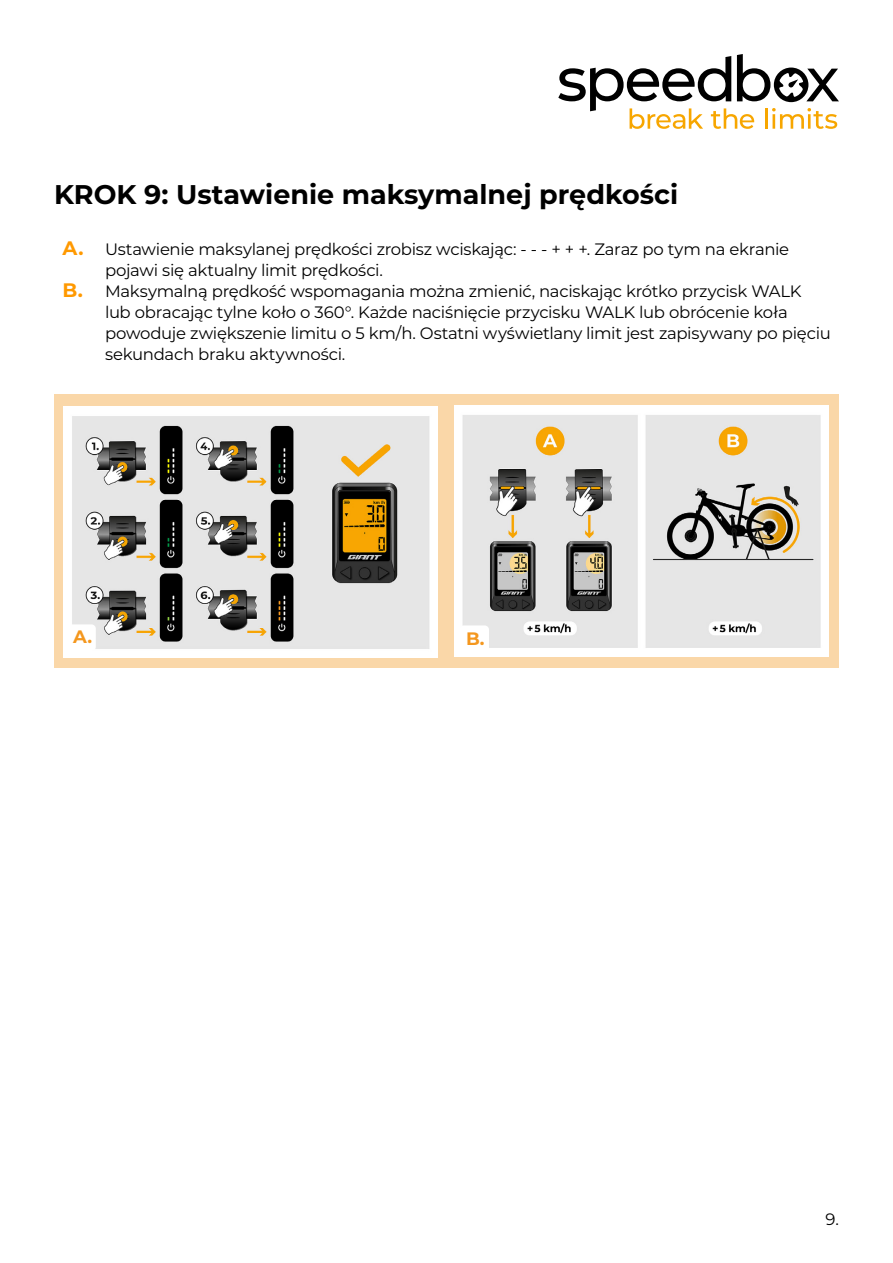
<style>
.page{position:relative;width:893px;height:1263px;background:#fff}
.page>*{position:absolute;margin:0;border:0;box-sizing:border-box;transform-origin:0 0}
.t1{font:700 27px "Montserrat";color:#000}
.t2{font:700 18px "Montserrat";color:#f4971e}
.t3{font:16.5px "Montserrat";letter-spacing:-.02em;color:#000}
.s1{font-weight:700;font-size:19.5px;color:#f90}
</style>
<div class="page">
<svg style="left:558px;top:54px;width:281px;height:75px"></svg>
<div style="left:54px;top:394px;width:785px;height:273px;background:#fad7a8"></div>
<img style="left:63px;top:406px;width:375px;height:251px">
<img style="left:454px;top:406px;width:374px;height:251px">
<div style="left:66px;top:624px;width:30px;height:27px;background:#fff;border-radius:4px"></div>
<div style="left:459px;top:625px;width:30px;height:27px;background:#fff;border-radius:4px"></div>
<h1 class="t1" style="left:54px;top:175px;width:626px">KROK 9: Ustawienie maksymalnej prędkości</h1>
<p class="t3" style="left:63px;top:238px;width:728px"><span class="s1">A.</span> Ustawienie maksylanej prędkości zrobisz wciskając: - - - + + +. Zaraz po tym na ekranie</p>
<p class="t3" style="left:105px;top:259px;width:279px">pojawi się aktualny limit prędkości.</p>
<p class="t3" style="left:63px;top:280px;width:740px"><span class="s1">B.</span> Maksymalną prędkość wspomagania można zmienić, naciskając krótko przycisk WALK</p>
<p class="t3" style="left:105px;top:301px;width:684px">lub obracając tylne koło o 360°. Każde naciśnięcie przycisku WALK lub obrócenie koła</p>
<p class="t3" style="left:105px;top:322px;width:727px">powoduje zwiększenie limitu o 5 km/h. Ostatni wyświetlany limit jest zapisywany po pięciu</p>
<p class="t3" style="left:105px;top:343px;width:242px">sekundach braku aktywności.</p>
<p class="t2" style="left:73px;top:623px;width:21px">A.</p>
<p class="t2" style="left:466px;top:626px;width:20px">B.</p>
<p class="t3" style="left:825px;top:1207px;width:15px">9.</p>
</div>
